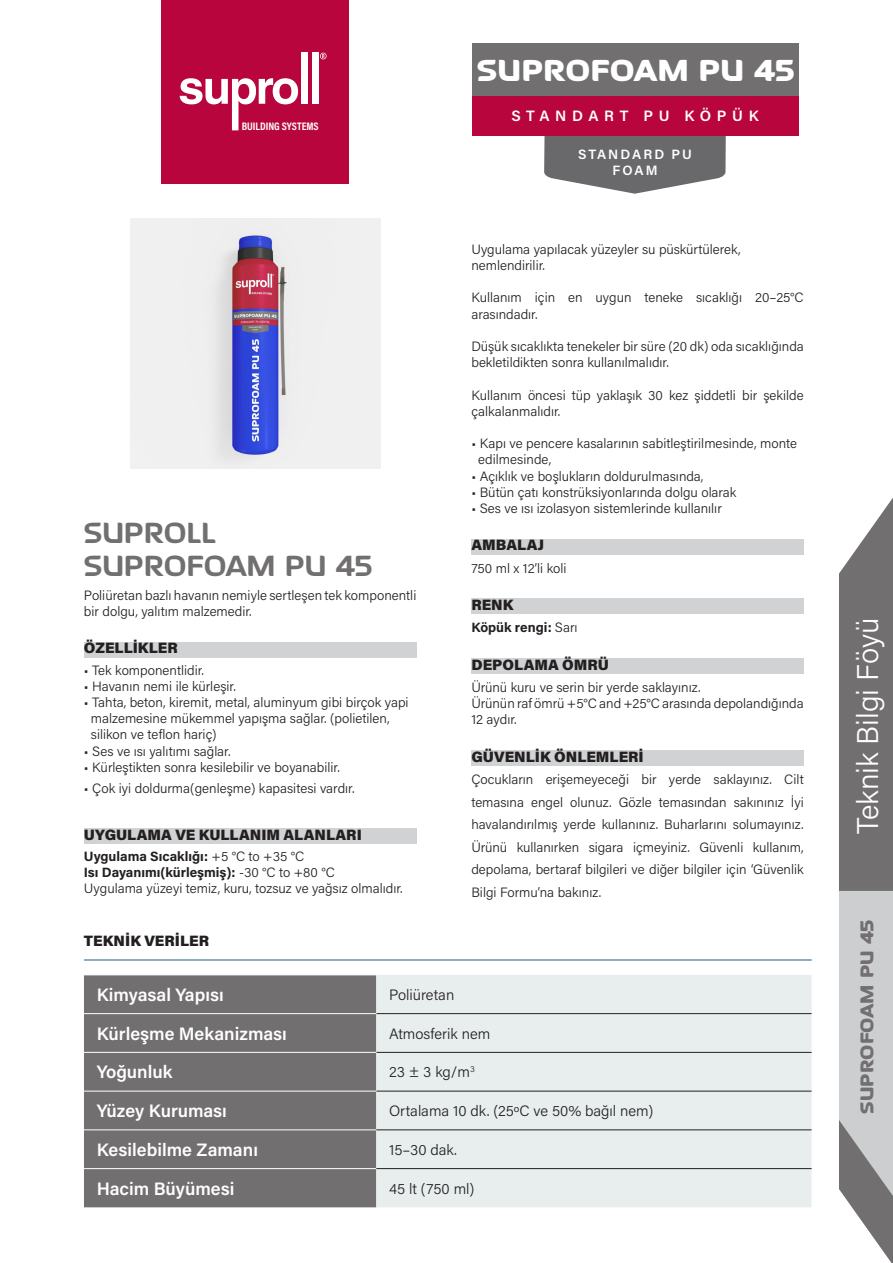
<style>
.page{position:relative;width:893px;height:1263px;background:#fff}
.page>*{position:absolute;margin:0;border:0;box-sizing:border-box;transform-origin:0 0}
.t1{font:800 34.35px "September";color:#fff}
.t2{font:700 33px "September";color:#716f6f}
.t3{font:300 30px "Acumin Pro";color:#fff}
.t4{font:800 21px "September";color:#716f6f}
.t5{font:600 18px "Acumin Pro";color:#fff}
.t6{font:900 15px "Acumin Pro";color:#231f20}
.t7{font:300 15px "Acumin Pro";color:#231f20}
.t8{font:600 15px "Acumin Pro";letter-spacing:.375em;color:#fff}
.t9{font:300 13.5px/16.2px "Acumin Pro";color:#231f20}
.t10{font:700 13.5px "Acumin Pro";color:#231f20}
.t11{font:600 13.5px "Acumin Pro";letter-spacing:.145em;color:#fff}
.t12{font:700 10.95px "Acumin Pro Cond";color:#fff}
.s1{font-weight:300}
</style>
<div class="page">
<div style="left:84px;top:642px;width:332px;height:15px;background:#d1d2d4"></div>
<div style="left:84px;top:829px;width:332px;height:15px;background:#d1d2d4"></div>
<div style="left:471px;top:539px;width:333px;height:15px;background:#d1d2d4"></div>
<div style="left:471px;top:599px;width:333px;height:15px;background:#d1d2d4"></div>
<div style="left:471px;top:658px;width:333px;height:15px;background:#d1d2d4"></div>
<div style="left:471px;top:751px;width:333px;height:15px;background:#d1d2d4"></div>
<div style="left:162px;top:0;width:187px;height:183px;background:#b9053d"></div>
<svg style="left:180px;top:78px;width:118px;height:52px"></svg>
<svg style="left:320px;top:53px;width:7px;height:6px"></svg>
<div style="left:301px;top:53px;width:7px;height:51px;background:#fff"></div>
<div style="left:312px;top:53px;width:7px;height:51px;background:#fff"></div>
<svg style="left:839px;top:498px;width:54px;height:765px;background:#9e9e9e"></svg>
<div style="left:84px;top:975px;width:292px;height:232px;background:#716f6f"></div>
<div style="left:376px;top:975px;width:436px;height:232px;background:#e8eeee"></div>
<hr style="left:376px;top:1013px;width:436px;height:1px;background:#231f20">
<hr style="left:376px;top:1052px;width:436px;height:1px;background:#231f20">
<hr style="left:376px;top:1091px;width:436px;height:1px;background:#231f20">
<hr style="left:84px;top:1013px;width:292px;height:1px;background:#fff">
<hr style="left:84px;top:1052px;width:292px;height:1px;background:#fff">
<hr style="left:84px;top:1091px;width:292px;height:1px;background:#fff">
<hr style="left:84px;top:1129px;width:292px;height:1px;background:#fff">
<hr style="left:84px;top:1168px;width:292px;height:1px;background:#fff">
<hr style="left:376px;top:1129px;width:436px;height:1px;background:#231f20">
<hr style="left:376px;top:1168px;width:436px;height:1px;background:#231f20">
<hr style="left:84px;top:959px;width:728px;height:1px;background:#205b8d">
<svg style="left:544px;top:136px;width:182px;height:58px;background:#808082"></svg>
<div style="left:472px;top:43px;width:326px;height:54px;background:#716f6f"></div>
<div style="left:472px;top:97px;width:326px;height:39px;background:#b9053d"></div>
<img style="left:130px;top:219px;width:250px;height:250px">
<p class="t12" style="left:242px;top:119px;width:78px">BUILDING SYSTEMS</p>
<p class="t2" style="left:84px;top:511px;width:133px">SUPROLL</p>
<p class="t2" style="left:84px;top:544px;width:290px">SUPROFOAM PU 45</p>
<p class="t9" style="left:84px;top:587px;width:334px">Poliüretan bazlı havanın nemiyle sertleşen tek komponentli bir dolgu, yalıtım malzemedir.</p>
<p class="t6" style="left:84px;top:638px;width:95px">ÖZELLİKLER</p>
<p class="t9" style="left:84px;top:661px;width:121px">• Tek komponentlidir.</p>
<p class="t9" style="left:84px;top:677px;width:153px">• Havanın nemi ile kürleşir.</p>
<p class="t9" style="left:84px;top:693px;width:326px">• Tahta, beton, kiremit, metal, aluminyum gibi birçok yapi</p>
<p class="t9" style="left:91px;top:710px;width:300px">malzemesine mükemmel yapışma sağlar. (polietilen,</p>
<p class="t9" style="left:91px;top:726px;width:127px">silikon ve teflon hariç)</p>
<p class="t9" style="left:84px;top:742px;width:148px">• Ses ve ısı yalıtımı sağlar.</p>
<p class="t9" style="left:84px;top:758px;width:257px">• Kürleştikten sonra kesilebilir ve boyanabilir.</p>
<p class="t9" style="left:84px;top:780px;width:272px">• Çok iyi doldurma(genleşme) kapasitesi vardır.</p>
<p class="t6" style="left:84px;top:824px;width:279px">UYGULAMA VE KULLANIM ALANLARI</p>
<p class="t10" style="left:84px;top:846px;width:222px">Uygulama Sıcaklığı: <span class="s1">+5 °C to +35 °C</span></p>
<p class="t10" style="left:84px;top:863px;width:252px">Isı Dayanımı(kürleşmiş): <span class="s1">-30 °C to +80 °C</span></p>
<p class="t9" style="left:84px;top:880px;width:320px">Uygulama yüzeyi temiz, kuru, tozsuz ve yağsız olmalıdır.</p>
<p class="t6" style="left:84px;top:930px;width:127px">TEKNİK VERİLER</p>
<p class="t1" style="left:477px;top:48px;width:319px">SUPROFOAM PU 45</p>
<p class="t8" style="left:511px;top:105px;width:249px">STANDART PU KÖPÜK</p>
<p class="t11" style="left:578px;top:144px;width:116px">STANDARD PU</p>
<p class="t11" style="left:612px;top:161px;width:47px">FOAM</p>
<p class="t9" style="left:471px;top:240px;width:271px">Uygulama yapılacak yüzeyler su püskürtülerek,</p>
<p class="t9" style="left:471px;top:257px;width:75px">nemlendirilir.</p>
<p class="t9" style="left:471px;top:289px;width:334px">Kullanım için en uygun teneke sıcaklığı 20–25°C arasındadır.</p>
<p class="t9" style="left:471px;top:338px;width:334px">Düşük sıcaklıkta tenekeler bir süre (20 dk) oda sıcaklığında bekletildikten sonra kullanılmalıdır.</p>
<p class="t9" style="left:471px;top:386px;width:334px">Kullanım öncesi tüp yaklaşık 30 kez şiddetli bir şekilde çalkalanmalıdır.</p>
<p class="t9" style="left:471px;top:435px;width:327px">• Kapı ve pencere kasalarının sabitleştirilmesinde, monte</p>
<p class="t9" style="left:478px;top:451px;width:74px">edilmesinde,</p>
<p class="t9" style="left:471px;top:467px;width:233px">• Açıklık ve boşlukların doldurulmasında,</p>
<p class="t9" style="left:471px;top:483px;width:267px">• Bütün çatı konstrüksiyonlarında dolgu olarak</p>
<p class="t9" style="left:471px;top:500px;width:252px">• Ses ve ısı izolasyon sistemlerinde kullanılır</p>
<p class="t6" style="left:471px;top:534px;width:74px">AMBALAJ</p>
<p class="t9" style="left:471px;top:559px;width:97px">750 ml x 12’li koli</p>
<p class="t6" style="left:471px;top:594px;width:44px">RENK</p>
<p class="t10" style="left:471px;top:618px;width:108px">Köpük rengi: <span class="s1">Sarı</span></p>
<p class="t6" style="left:471px;top:654px;width:139px">DEPOLAMA ÖMRÜ</p>
<p class="t9" style="left:471px;top:679px;width:231px">Ürünü kuru ve serin bir yerde saklayınız.</p>
<p class="t9" style="left:471px;top:695px;width:334px">Ürünün raf ömrü +5°C and +25°C arasında depolandığında<br>12 aydır.</p>
<p class="t6" style="left:471px;top:746px;width:174px">GÜVENLİK ÖNLEMLERİ</p>
<p class="t9" style="left:471px;top:768px;width:334px;line-height:22.5px;text-align:justify">Çocukların erişemeyeceği bir yerde saklayınız. Cilt temasına engel olunuz. Gözle temasından sakınınız İyi havalandırılmış yerde kullanınız. Buharlarını solumayınız.<br>Ürünü kullanırken sigara içmeyiniz. Güvenli kullanım, depolama, bertaraf bilgileri ve diğer bilgiler için ‘Güvenlik Bilgi Formu’na bakınız.</p>
<p class="t5" style="left:97px;top:982px;width:128px">Kimyasal Yapısı</p>
<p class="t7" style="left:389px;top:984px;width:67px">Poliüretan</p>
<p class="t5" style="left:97px;top:1021px;width:192px">Kürleşme Mekanizması</p>
<p class="t7" style="left:389px;top:1023px;width:103px">Atmosferik nem</p>
<p class="t5" style="left:97px;top:1059px;width:77px">Yoğunluk</p>
<p class="t7" style="left:389px;top:1062px;width:87px">23 ± 3 kg/m<sup>3</sup></p>
<p class="t5" style="left:97px;top:1098px;width:132px">Yüzey Kuruması</p>
<p class="t7" style="left:389px;top:1100px;width:266px">Ortalama 10 dk. (25ºC ve 50% bağıl nem)</p>
<p class="t5" style="left:97px;top:1137px;width:163px">Kesilebilme Zamanı</p>
<p class="t7" style="left:389px;top:1139px;width:69px">15–30 dak.</p>
<p class="t5" style="left:97px;top:1176px;width:139px">Hacim Büyümesi</p>
<p class="t7" style="left:389px;top:1178px;width:87px">45 lt (750 ml)</p>
<p class="t3" style="left:847px;top:834px;width:218px;rotate:-90deg">Teknik Bilgi Föyü</p>
<p class="t4" style="left:853px;top:1114px;width:196px;rotate:-90deg">SUPROFOAM PU 45</p>
</div>
